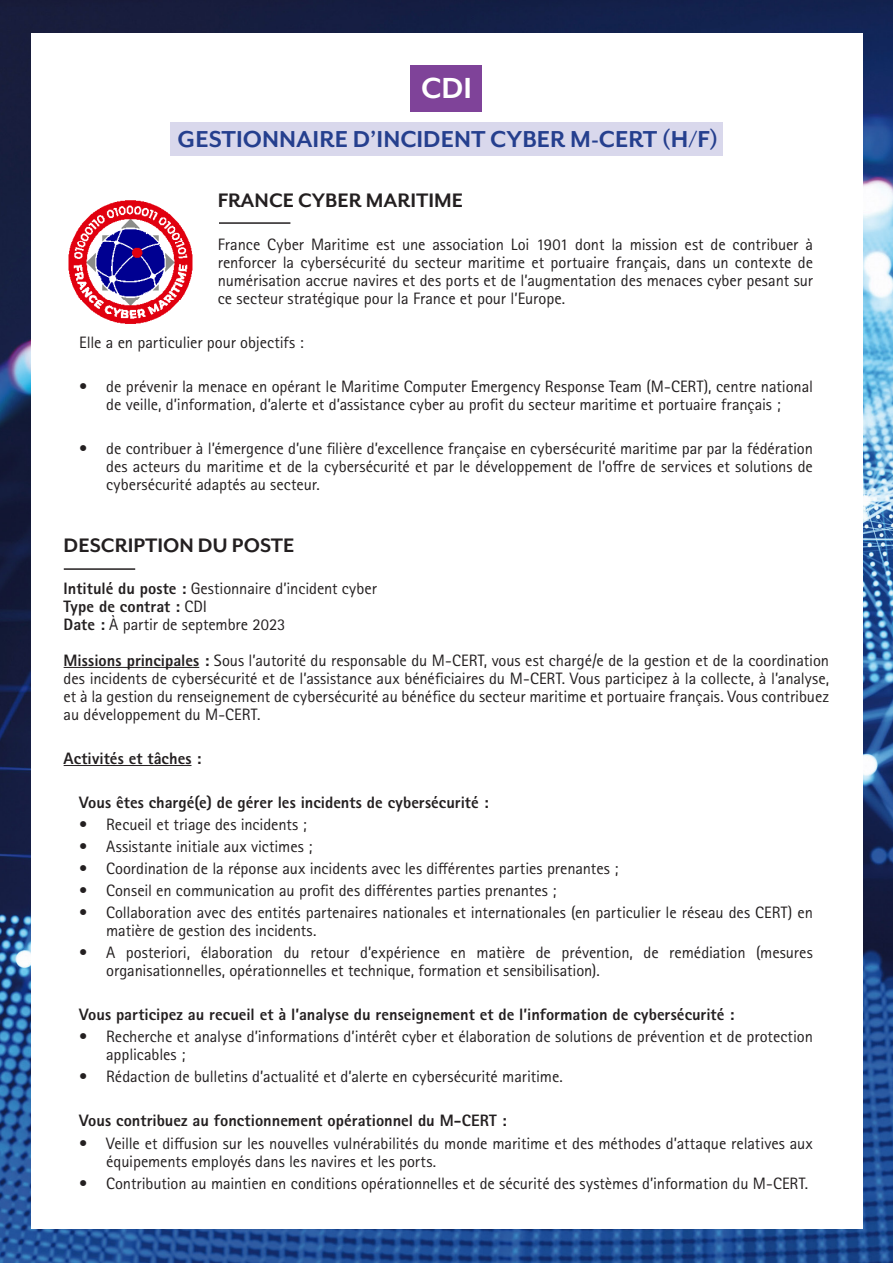
<style>
.page{position:relative;width:893px;height:1263px;background:#fff}
.page>*{position:absolute;margin:0;border:0;box-sizing:border-box;transform-origin:0 0}
.t1{font:700 33.45px "Mr Eaves San OT";color:#fff}
.t2{font:700 26.55px "Mr Eaves San OT";color:#253f8e}
.t3{font:700 22.5px "Mr Eaves San OT";color:#231f20}
.texte_courant_puce{font:16.5px/18px "Rotis Sans Serif Pro";letter-spacing:-.005em;color:#231f20}
.t4{font:800 16.5px "Rotis Sans Serif Pro";color:#231f20}
.s1{font-weight:800}
.s2{font-weight:400}
</style>
<div class="page">
<img style="left:0;top:0;width:893px;height:1263px">
<div style="left:31px;top:34px;width:831px;height:1195px;background:#fff"></div>
<div style="left:411px;top:65px;width:71px;height:46px;background:#7f4399"></div>
<div style="left:170px;top:122px;width:553px;height:33px;background:#d9d8ec"></div>
<hr style="left:219px;top:222px;width:71px;height:2px;background:#231f20">
<img style="left:68px;top:200px;width:125px;height:124px">
<hr style="left:64px;top:667px;width:135px;height:1px;background:#231f20">
<hr style="left:64px;top:765px;width:127px;height:1px;background:#231f20">
<hr style="left:64px;top:568px;width:71px;height:2px;background:#231f20">
<p class="t1" style="left:421px;top:70px;width:52px">CDI</p>
<p class="t2" style="left:178px;top:124px;width:542px">GESTIONNAIRE D’INCIDENT CYBER M-CERT (H/F)</p>
<p class="t3" style="left:218px;top:188px;width:247px">FRANCE CYBER MARITIME</p>
<p class="texte_courant_puce" style="left:218px;top:235px;width:597px;text-align:justify">France Cyber Maritime est une association Loi 1901 dont la mission est de contribuer à renforcer la cybersécurité du secteur maritime et portuaire français, dans un contexte de numérisation accrue navires et des ports et de l’augmentation des menaces cyber pesant sur ce secteur stratégique pour la France et pour l’Europe.</p>
<p class="texte_courant_puce" style="left:79px;top:333px;width:226px">Elle a en particulier pour objectifs :</p>
<p class="texte_courant_puce" style="left:79px;top:377px;width:735px;text-align:center">• de prévenir la menace en opérant le Maritime Computer Emergency Response Team (M-CERT), centre national de veille, d’information, d’alerte et d’assistance cyber au profit du secteur maritime et portuaire français ;</p>
<p class="texte_courant_puce" style="left:106px;top:439px;width:708px;text-align:justify;text-indent:-27px">• de contribuer à l’émergence d’une filière d’excellence française en cybersécurité maritime par par la fédération des acteurs du maritime et de la cybersécurité et par le développement de l’offre de services et solutions de cybersécurité adaptés au secteur.</p>
<p class="t3" style="left:64px;top:532px;width:233px">DESCRIPTION DU POSTE</p>
<p class="texte_courant_puce" style="left:64px;top:579px;width:315px"><span class="s1">Intitulé du poste :</span> Gestionnaire d’incident cyber</p>
<p class="t4" style="left:64px;top:596px;width:145px">Type de contrat : <span class="s2">CDI</span></p>
<p class="texte_courant_puce" style="left:64px;top:615px;width:223px"><span class="s1">Date :</span> À partir de septembre 2023</p>
<p class="texte_courant_puce" style="left:64px;top:651px;width:767px;text-align:justify"><span class="s1">Missions principales :</span> Sous l’autorité du responsable du M-CERT, vous est chargé/e de la gestion et de la coordination des incidents de cybersécurité et de l’assistance aux bénéficiaires du M-CERT. Vous participez à la collecte, à l’analyse, et à la gestion du renseignement de cybersécurité au bénéfice du secteur maritime et portuaire français. Vous contribuez au développement du M-CERT.</p>
<p class="t4" style="left:64px;top:748px;width:139px">Activités et tâches :</p>
<p class="t4" style="left:79px;top:792px;width:411px">Vous êtes chargé(e) de gérer les incidents de cybersécurité :</p>
<p class="texte_courant_puce" style="left:79px;top:815px;width:229px">• Recueil et triage des incidents ;</p>
<p class="texte_courant_puce" style="left:79px;top:837px;width:235px">• Assistante initiale aux victimes ;</p>
<p class="texte_courant_puce" style="left:79px;top:860px;width:541px">• Coordination de la réponse aux incidents avec les différentes parties prenantes ;</p>
<p class="texte_courant_puce" style="left:79px;top:882px;width:479px">• Conseil en communication au profit des différentes parties prenantes ;</p>
<p class="texte_courant_puce" style="left:106px;top:904px;width:708px;text-indent:-27px">• Collaboration avec des entités partenaires nationales et internationales (en particulier le réseau des CERT) en matière de gestion des incidents.</p>
<p class="texte_courant_puce" style="left:106px;top:944px;width:708px;text-indent:-27px">• A posteriori, élaboration du retour d’expérience en matière de prévention, de remédiation (mesures organisationnelles, opérationnelles et technique, formation et sensibilisation).</p>
<p class="t4" style="left:79px;top:1004px;width:657px">Vous participez au recueil et à l’analyse du renseignement et de l’information de cybersécurité :</p>
<p class="texte_courant_puce" style="left:106px;top:1028px;width:708px;text-indent:-27px">• Recherche et analyse d’informations d’intérêt cyber et élaboration de solutions de prévention et de protection applicables ;</p>
<p class="texte_courant_puce" style="left:79px;top:1068px;width:485px">• Rédaction de bulletins d’actualité et d’alerte en cybersécurité maritime.</p>
<p class="t4" style="left:79px;top:1110px;width:429px">Vous contribuez au fonctionnement opérationnel du M-CERT :</p>
<p class="texte_courant_puce" style="left:106px;top:1134px;width:708px;text-indent:-27px">• Veille et diffusion sur les nouvelles vulnérabilités du monde maritime et des méthodes d’attaque relatives aux équipements employés dans les navires et les ports.</p>
<p class="texte_courant_puce" style="left:79px;top:1174px;width:730px">• Contribution au maintien en conditions opérationnelles et de sécurité des systèmes d’information du M-CERT.</p>
</div>
